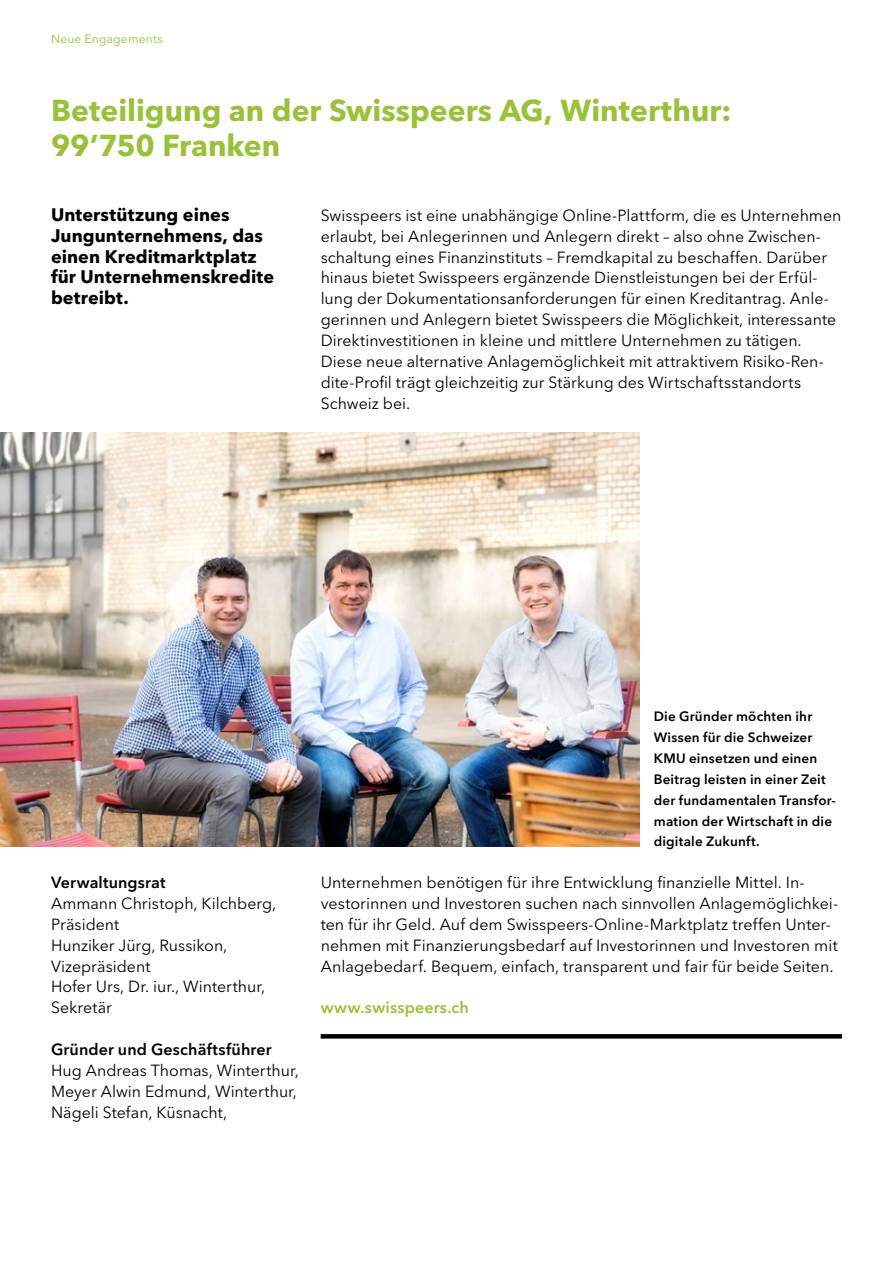
<style>
.page{position:relative;width:893px;height:1263px;background:#fff}
.page>*{position:absolute;margin:0;border:0;box-sizing:border-box;transform-origin:0 0}
.t1{font:700 30px/34.5px "Avenir Next LT Pro";color:#99c139}
.t2{font:700 18px/20.9px "Avenir Next LT Pro";letter-spacing:.005em;color:#000}
.t3{font:16.05px/20.9px "Avenir Next LT Pro";color:#000}
.t4{font:600 16.05px "Avenir Next LT Pro";letter-spacing:.01em;color:#000}
.t5{font:600 16.05px "Avenir Next LT Pro";letter-spacing:.01em;color:#99c139}
.t6{font:600 13.5px/20.9px "Avenir Next LT Pro";letter-spacing:.015em;color:#000}
.t7{font:12px "Avenir Next LT Pro";letter-spacing:.015em;color:#99c139}
</style>
<div class="page">
<svg style="left:321px;top:1034px;width:521px;height:4px;background:#060606"></svg>
<img style="left:0;top:433px;width:640px;height:413px">
<p class="t7" style="left:51px;top:32px;width:113px">Neue Engagements</p>
<h1 class="t1" style="left:51px;top:93px;width:682px">Beteiligung an der Swisspeers AG, Winterthur:<br>99’750 Franken</h1>
<p class="t2" style="left:51px;top:204px;width:225px">Unterstützung eines<br>Jungunternehmens, das einen Kreditmarktplatz für Unternehmenskredite betreibt.</p>
<p class="t3" style="left:321px;top:205px;width:522px">Swisspeers ist eine unabhängige Online-Plattform, die es Unternehmen erlaubt, bei Anlegerinnen und Anlegern direkt – also ohne Zwischen&shy;schaltung eines Finanzinstituts – Fremdkapital zu beschaffen. Darüber hinaus bietet Swisspeers ergänzende Dienstleistungen bei der Erfül&shy;lung der Dokumentationsanforderungen für einen Kreditantrag. Anle&shy;gerinnen und Anlegern bietet Swisspeers die Möglichkeit, interessante Direktinvestitionen in kleine und mittlere Unternehmen zu tätigen.<br>Diese neue alternative Anlagemöglichkeit mit attraktivem Risiko-Ren&shy;dite-Profil trägt gleichzeitig zur Stärkung des Wirtschaftsstandorts Schweiz bei.</p>
<p class="t4" style="left:51px;top:873px;width:116px">Verwaltungsrat</p>
<p class="t3" style="left:51px;top:893px;width:227px">Ammann Christoph, Kilchberg,<br>Präsident<br>Hunziker Jürg, Russikon,<br>Vizepräsident<br>Hofer Urs, Dr. iur., Winterthur,<br>Sekretär</p>
<p class="t4" style="left:51px;top:1039px;width:222px">Gründer und Geschäftsführer</p>
<p class="t3" style="left:51px;top:1060px;width:249px;text-align:justify">Hug Andreas Thomas, Winterthur, Meyer Alwin Edmund, Winterthur, Nägeli Stefan, Küsnacht,</p>
<p class="t6" style="left:654px;top:706px;width:184px">Die Gründer möchten ihr<br>Wissen für die Schweizer<br>KMU einsetzen und einen<br>Beitrag leisten in einer Zeit der fundamentalen Transfor&shy;mation der Wirtschaft in die digitale Zukunft.</p>
<p class="t3" style="left:321px;top:872px;width:519px">Unternehmen benötigen für ihre Entwicklung finanzielle Mittel. In&shy;vestorinnen und Investoren suchen nach sinnvollen Anlagemöglichkei&shy;ten für ihr Geld. Auf dem Swisspeers-Online-Marktplatz treffen Unter&shy;nehmen mit Finanzierungsbedarf auf Investorinnen und Investoren mit Anlagebedarf. Bequem, einfach, transparent und fair für beide Seiten.</p>
<p class="t5" style="left:321px;top:998px;width:150px">www.swisspeers.ch</p>
</div>
